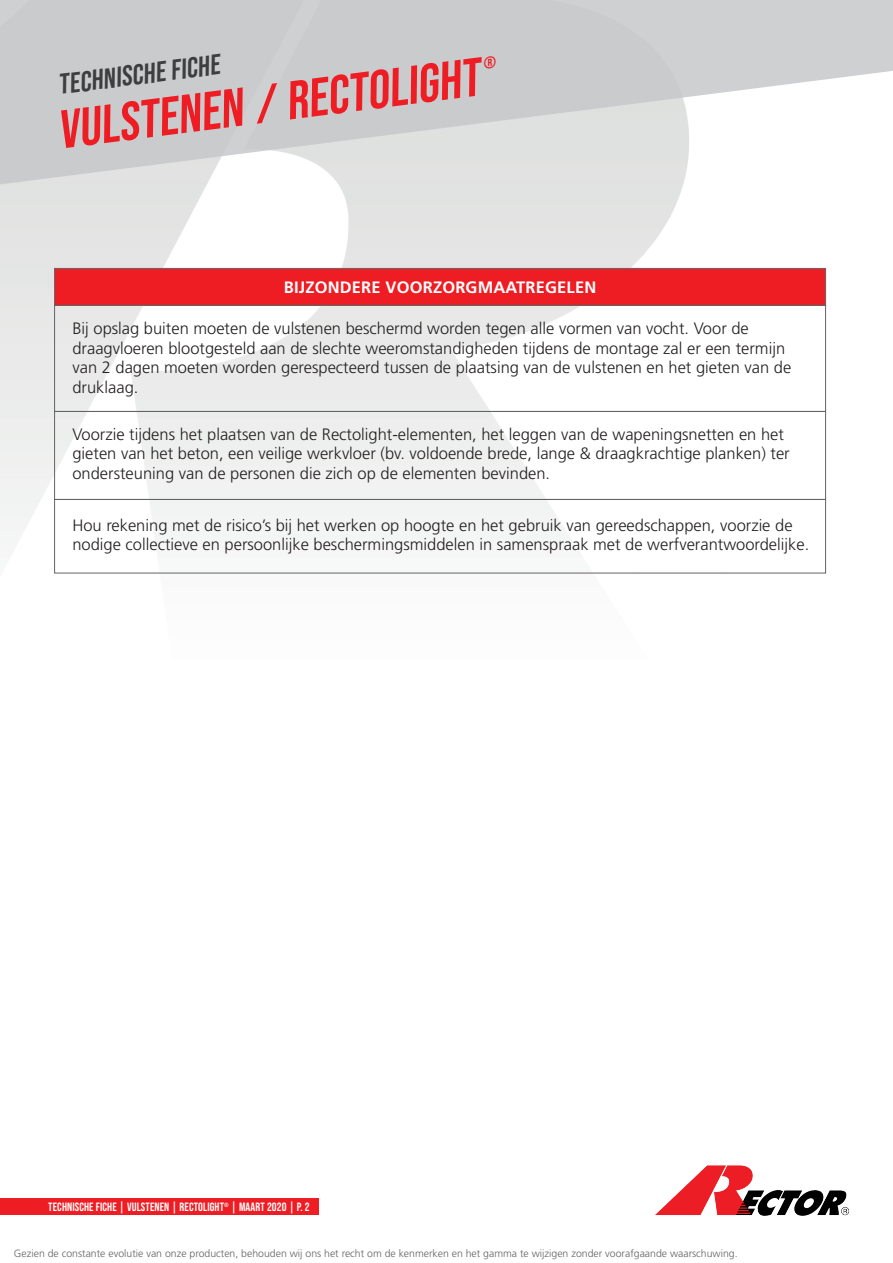
<style>
.page{position:relative;width:893px;height:1263px;background:#fff}
.page>*{position:absolute;margin:0;border:0;box-sizing:border-box;transform-origin:0 0}
.t1{font:54px "Bebas Neue";color:#ee1d23}
.t2{font:28.5px "Bebas Neue";color:#3e3e3f}
.t3{font:300 16.5px/19.8px "Frutiger LT Std";color:#231f20}
.t4{font:700 16.5px "Frutiger LT Std";letter-spacing:.01em;color:#fff}
.t5{font:12px "Bebas Neue";letter-spacing:.01em;color:#fff}
.t6{font:300 10.5px "Frutiger LT Std";color:#636366}
</style>
<div class="page">
<svg style="left:0;top:0;width:893px;height:193px;fill:#cacbcd"></svg>
<div style="left:0;top:1199px;width:318px;height:16px;background:#ee1d23"></div>
<img style="left:655px;top:1165px;width:195px;height:51px">
<div style="left:54px;top:268px;width:772px;height:38px;background:#ee1d23;border:1px solid #636366"></div>
<div style="left:54px;top:305px;width:772px;height:107px;border:1px solid #636366"></div>
<div style="left:54px;top:411px;width:772px;height:89px;border:1px solid #636366"></div>
<div style="left:54px;top:499px;width:772px;height:74px;border:1px solid #636366"></div>
<svg style="left:484px;top:55px;width:12px;height:14px"></svg>
<h2 class="t2" style="left:56px;top:68px;width:164px;rotate:-7deg">TECHNISCHE FICHE</h2>
<h1 class="t1" style="left:54px;top:99px;width:427px;rotate:-7deg">VULSTENEN / RECTOLIGHT</h1>
<p class="t4" style="left:284px;top:278px;width:314px">BIJZONDERE VOORZORGMAATREGELEN</p>
<p class="t3" style="left:72px;top:318px;width:720px">Bij opslag buiten moeten de vulstenen beschermd worden tegen alle vormen van vocht. Voor de draagvloeren blootgesteld aan de slechte weeromstandigheden tijdens de montage zal er een termijn van 2 dagen moeten worden gerespecteerd tussen de plaatsing van de vulstenen en het gieten van de druklaag.</p>
<p class="t3" style="left:72px;top:424px;width:719px">Voorzie tijdens het plaatsen van de Rectolight-elementen, het leggen van de wapeningsnetten en het gieten van het beton, een veilige werkvloer (bv. voldoende brede, lange &amp; draagkrachtige planken) ter ondersteuning van de personen die zich op de elementen bevinden.</p>
<p class="t3" style="left:72px;top:515px;width:738px">Hou rekening met de risico’s bij het werken op hoogte en het gebruik van gereedschappen, voorzie de nodige collectieve en persoonlijke beschermingsmiddelen in samenspraak met de werfverantwoordelijke.</p>
<p class="t5" style="left:48px;top:1200px;width:263px">TECHNISCHE FICHE | VULSTENEN | RECTOLIGHT<sup>®</sup> | MAART 2020 | P. 2</p>
<p class="t6" style="left:14px;top:1247px;width:725px">Gezien de constante evolutie van onze producten, behouden wij ons het recht om de kenmerken en het gamma te wijzigen zonder voorafgaande waarschuwing.</p>
</div>
